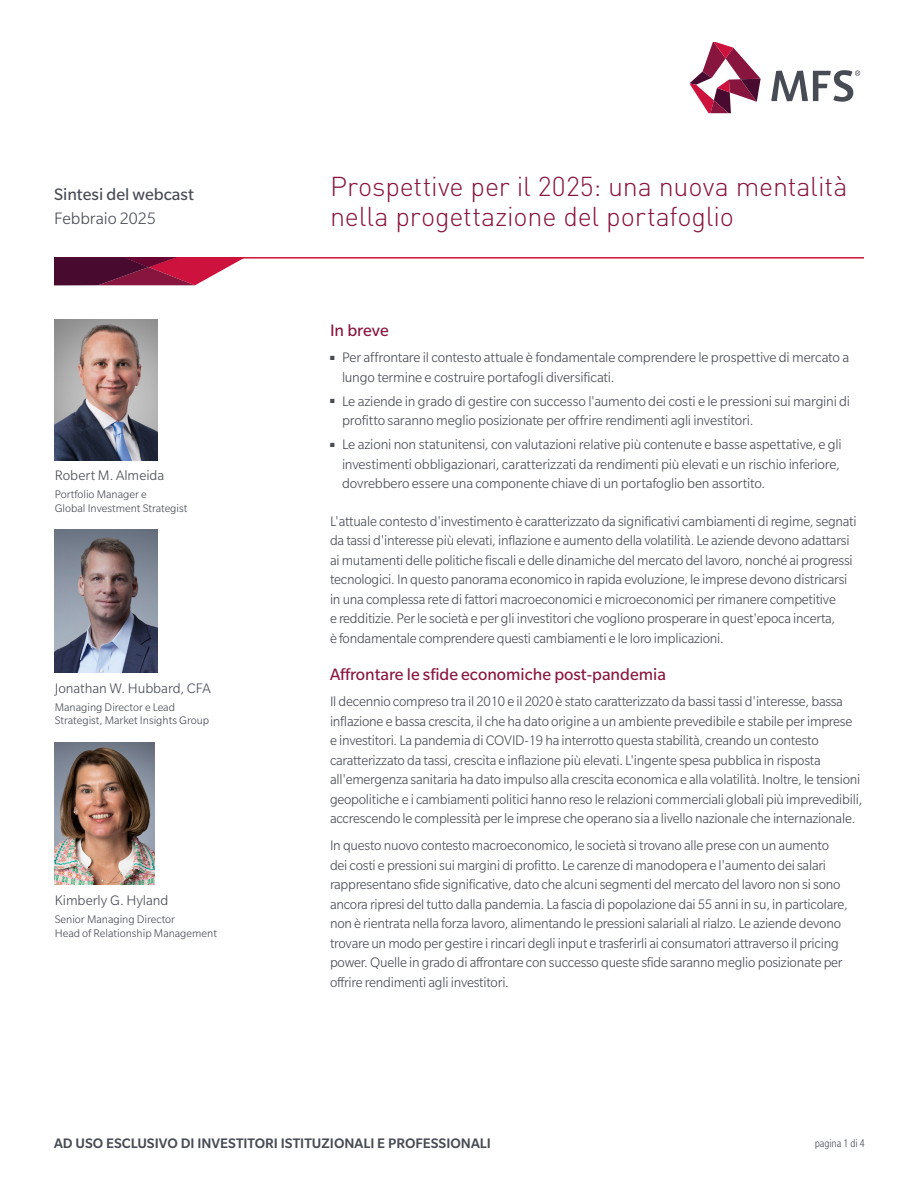
<style>
.page{position:relative;width:918px;height:1188px;background:#fff}
.page>*{position:absolute;margin:0;border:0;box-sizing:border-box;transform-origin:0 0}
.t1{font:300 27px/30px "DINOT";letter-spacing:-.005em;color:#88153e}
.subhead{font:18px "Slate Std";color:#88153e}
.t2{font:18px "Slate Std";color:#464b54}
.t3{font:300 18px "Slate Std";color:#464b54}
.body_text{font:300 15px/19.5px "Slate Std";letter-spacing:-.015em;color:#464b54}
.t4{font:500 15px "Slate Std";color:#464b54}
.author_name{font:300 15px "Slate Std";color:#464b54}
.author_title{font:300 12px "Slate Std";color:#464b54}
.t5{font:300 condensed 12px "Slate Std";letter-spacing:-.01em;color:#464b54}
</style>
<div class="page">
<hr style="left:54px;top:257px;width:810px;height:2px;background:#cd123d">
<svg style="left:54px;top:257px;width:192px;height:28px"></svg>
<svg style="left:692px;top:43px;width:69px;height:69px"></svg>
<svg style="left:771px;top:70px;width:89px;height:32px"></svg>
<img style="left:55px;top:319px;width:103px;height:142px">
<img style="left:55px;top:530px;width:103px;height:142px">
<img style="left:55px;top:743px;width:100px;height:142px">
<p class="t2" style="left:54px;top:185px;width:141px">Sintesi del webcast</p>
<p class="t3" style="left:54px;top:209px;width:103px">Febbraio 2025</p>
<p class="author_name" style="left:55px;top:468px;width:111px">Robert M. Almeida</p>
<p class="author_title" style="left:55px;top:488px;width:93px">Portfolio Manager e</p>
<p class="author_title" style="left:55px;top:502px;width:134px">Global Investment Strategist</p>
<p class="author_name" style="left:55px;top:680px;width:158px">Jonathan W. Hubbard, CFA</p>
<p class="author_title" style="left:55px;top:701px;width:122px">Managing Director e Lead</p>
<p class="author_title" style="left:55px;top:714px;width:156px">Strategist, Market Insights Group</p>
<p class="author_name" style="left:55px;top:893px;width:115px">Kimberly G. Hyland</p>
<p class="author_title" style="left:55px;top:913px;width:122px">Senior Managing Director</p>
<p class="author_title" style="left:55px;top:927px;width:164px">Head of Relationship Management</p>
<h1 class="t1" style="left:330px;top:171px;width:519px">Prospettive per il 2025: una nuova mentalità nella progettazione del portafoglio</h1>
<p class="subhead" style="left:330px;top:321px;width:60px">In breve</p>
<p class="body_text" style="left:342px;top:347px;width:509px;text-indent:-12px">■ Per affrontare il contesto attuale è fondamentale comprendere le prospettive di mercato a lungo termine e costruire portafogli diversificati.</p>
<p class="body_text" style="left:342px;top:391px;width:510px;text-indent:-12px">■ Le aziende in grado di gestire con successo l'aumento dei costi e le pressioni sui margini di profitto saranno meglio posizionate per offrire rendimenti agli investitori.</p>
<p class="body_text" style="left:342px;top:434px;width:501px;text-indent:-12px">■ Le azioni non statunitensi, con valutazioni relative più contenute e basse aspettative, e gli investimenti obbligazionari, caratterizzati da rendimenti più elevati e un rischio inferiore, dovrebbero essere una componente chiave di un portafoglio ben assortito.</p>
<p class="body_text" style="left:330px;top:511px;width:528px">L'attuale contesto d'investimento è caratterizzato da significativi cambiamenti di regime, segnati da tassi d'interesse più elevati, inflazione e aumento della volatilità. Le aziende devono adattarsi ai mutamenti delle politiche fiscali e delle dinamiche del mercato del lavoro, nonché ai progressi tecnologici. In questo panorama economico in rapida evoluzione, le imprese devono districarsi in una complessa rete di fattori macroeconomici e microeconomici per rimanere competitive<br>e redditizie. Per le società e per gli investitori che vogliono prosperare in quest'epoca incerta,<br>è fondamentale comprendere questi cambiamenti e le loro implicazioni.</p>
<p class="subhead" style="left:330px;top:665px;width:337px">Affrontare le sfide economiche post-pandemia</p>
<p class="body_text" style="left:330px;top:692px;width:534px">Il decennio compreso tra il 2010 e il 2020 è stato caratterizzato da bassi tassi d'interesse, bassa inflazione e bassa crescita, il che ha dato origine a un ambiente prevedibile e stabile per imprese e investitori. La pandemia di COVID-19 ha interrotto questa stabilità, creando un contesto caratterizzato da tassi, crescita e inflazione più elevati. L'ingente spesa pubblica in risposta all'emergenza sanitaria ha dato impulso alla crescita economica e alla volatilità. Inoltre, le tensioni geopolitiche e i cambiamenti politici hanno reso le relazioni commerciali globali più imprevedibili, accrescendo le complessità per le imprese che operano sia a livello nazionale che internazionale.</p>
<p class="body_text" style="left:330px;top:836px;width:519px">In questo nuovo contesto macroeconomico, le società si trovano alle prese con un aumento dei costi e pressioni sui margini di profitto. Le carenze di manodopera e l'aumento dei salari rappresentano sfide significative, dato che alcuni segmenti del mercato del lavoro non si sono ancora ripresi del tutto dalla pandemia. La fascia di popolazione dai 55 anni in su, in particolare, non è rientrata nella forza lavoro, alimentando le pressioni salariali al rialzo. Le aziende devono trovare un modo per gestire i rincari degli input e trasferirli ai consumatori attraverso il pricing power. Quelle in grado di affrontare con successo queste sfide saranno meglio posizionate per offrire rendimenti agli investitori.</p>
<p class="t4" style="left:54px;top:1136px;width:438px">AD USO ESCLUSIVO DI INVESTITORI ISTITUZIONALI E PROFESSIONALI</p>
<p class="t5" style="left:815px;top:1137px;width:51px">pagina 1 di 4</p>
</div>
